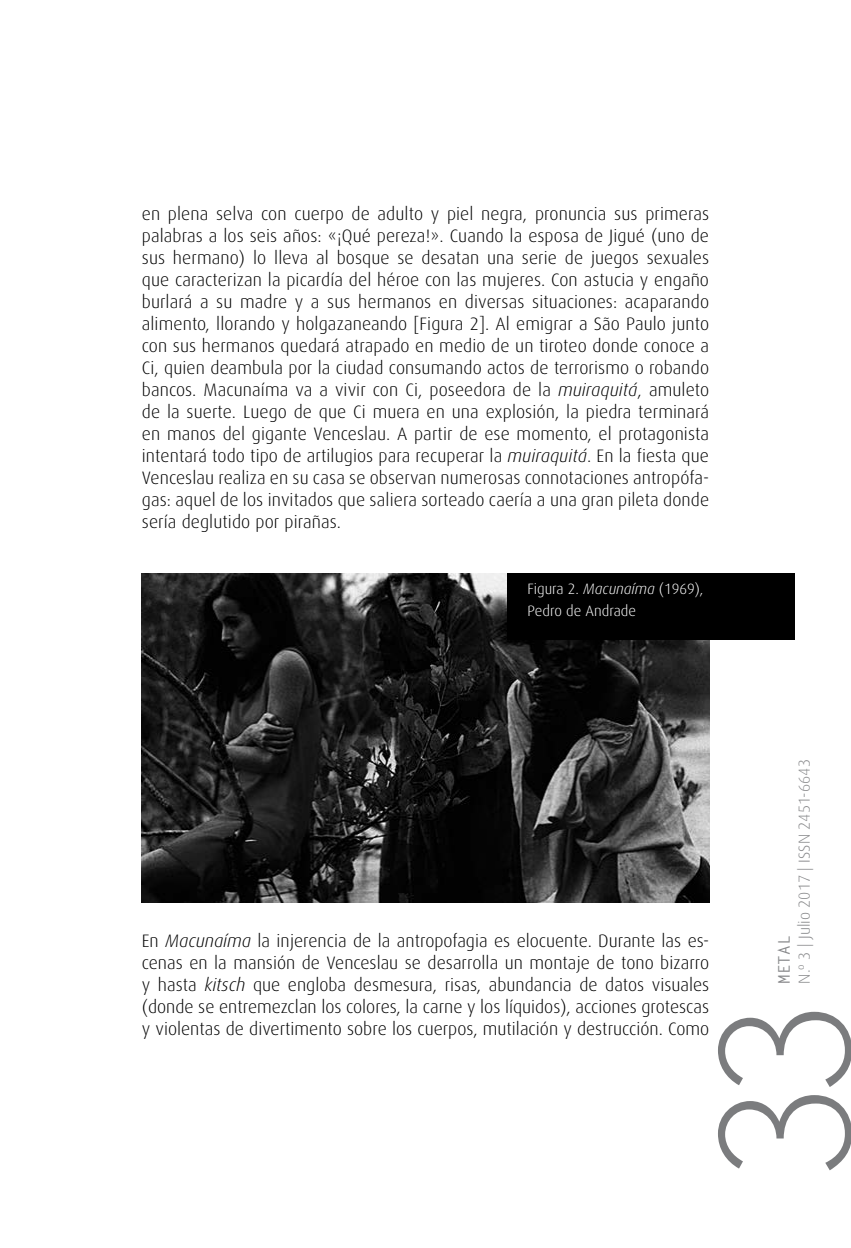
<style>
.page{position:relative;width:851px;height:1248px;background:#fff}
.page>*{position:absolute;margin:0;border:0;box-sizing:border-box;transform-origin:0 0}
.t1{font:180px "Letter Gothic Std";color:#7b7c7e}
.t2{font:300 18px/22px "Dax";color:#000;text-align:justify}
.t3{font:300 16px "Dax";color:#87888a}
.t4{font:700 16px "Letter Gothic Std";color:#87888a}
.t5{font:300 15px/22px "Dax";color:#fff}
.s1{font-style:italic}
</style>
<div class="page">
<img style="left:142px;top:573px;width:567px;height:329px">
<div style="left:506px;top:573px;width:288px;height:66px;background:#000"></div>
<p class="t2" style="left:142px;top:203px;width:569px">en plena selva con cuerpo de adulto y piel negra, pronuncia sus primeras palabras a los seis años: «¡Qué pereza!». Cuando la esposa de Jigué (uno de sus hermano) lo lleva al bosque se desatan una serie de juegos sexuales que caracterizan la picardía del héroe con las mujeres. Con astucia y engaño burlará a su madre y a sus hermanos en diversas situaciones: acaparando alimento, llorando y holgazaneando [Figura 2]. Al emigrar a São Paulo junto con sus hermanos quedará atrapado en medio de un tiroteo donde conoce a Ci, quien deambula por la ciudad consumando actos de terrorismo o robando bancos. Macunaíma va a vivir con Ci, poseedora de la <span class="s1">muiraquitá</span>, amuleto de la suerte. Luego de que Ci muera en una explosión, la piedra terminará en manos del gigante Venceslau. A partir de ese momento, el protagonista intentará todo tipo de artilugios para recuperar la <span class="s1">muiraquitá</span>. En la fiesta que Venceslau realiza en su casa se observan numerosas connotaciones antropófa&shy;gas: aquel de los invitados que saliera sorteado caería a una gran pileta donde sería deglutido por pirañas.</p>
<p class="t5" style="left:527px;top:578px;width:178px">Figura 2. <span class="s1">Macunaíma</span> (1969),<br>Pedro de Andrade</p>
<p class="t2" style="left:142px;top:929px;width:569px">En <span class="s1">Macunaíma</span> la injerencia de la antropofagia es elocuente. Durante las es&shy;cenas en la mansión de Venceslau se desarrolla un montaje de tono bizarro y hasta <span class="s1">kitsch</span> que engloba desmesura, risas, abundancia de datos visuales (donde se entremezclan los colores, la carne y los líquidos), acciones grotescas y violentas de divertimento sobre los cuerpos, mutilación y destrucción. Como</p>
<p class="t3" style="left:795px;top:983px;width:226px;rotate:-90deg">N.º 3 | Julio 2017 | ISSN 2451-6643</p>
<p class="t4" style="left:774px;top:983px;width:49px;rotate:-90deg">METAL</p>
<h1 class="t1" style="left:683px;top:1185px;width:193px;rotate:-90deg">33</h1>
</div>
